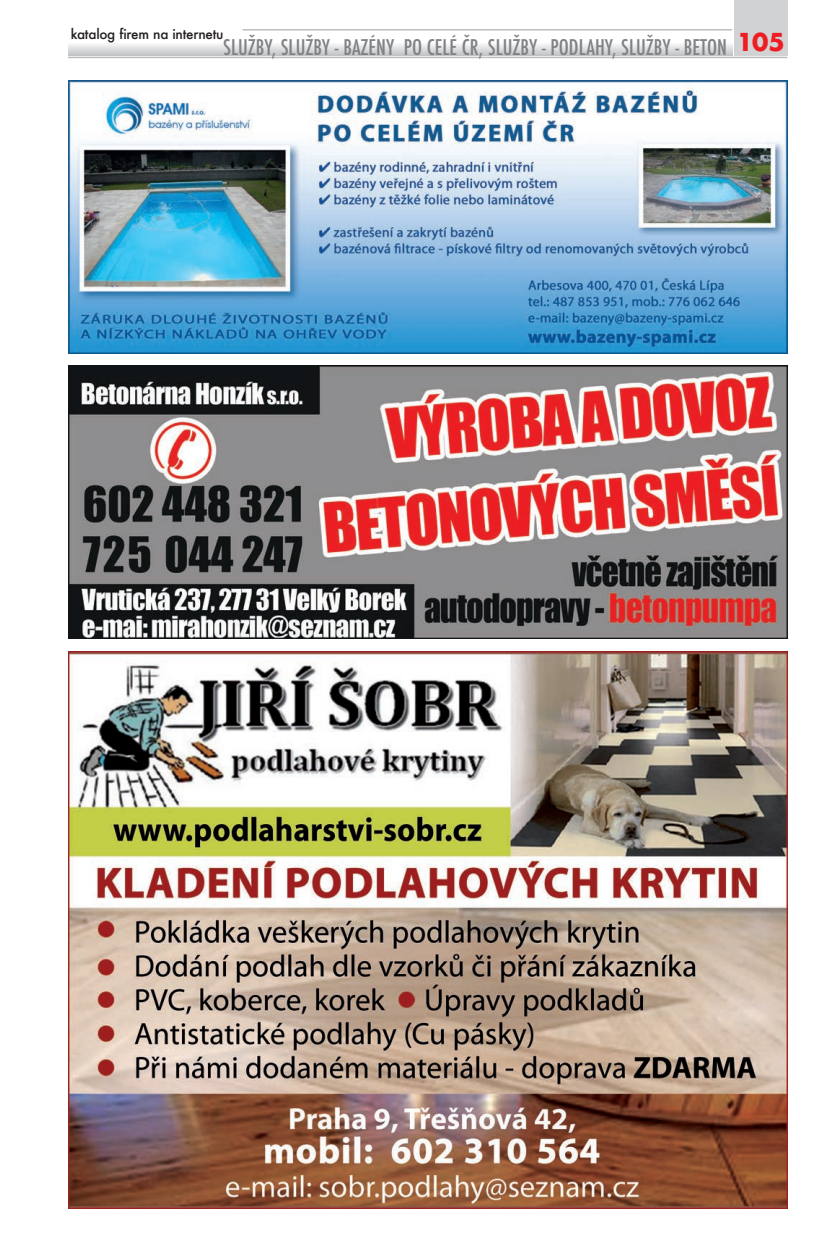
<style>
.page{position:relative;width:830px;height:1234px;background:#fff}
.page>*{position:absolute;margin:0;border:0;box-sizing:border-box;transform-origin:0 0}
.t1{font:700 24px "Futura";color:#ee1d23}
.t2{font:500 condensed 21px "Futura";color:#808285}
.t3{font:500 13.5px "Futura";letter-spacing:-.02em;color:#231f20}
</style>
<div class="page">
<svg style="left:68px;top:44px;width:664px;height:11px;background:#dbdcde"></svg>
<hr style="left:68px;top:57px;width:719px;height:1px;background:#bcbdc0">
<hr style="left:242px;top:29px;width:489px;height:2px;background:#bcbdc0">
<div style="left:733px;top:0;width:54px;height:55px;background:#d1d2d4"></div>
<img style="left:68px;top:366px;width:719px;height:272px">
<img style="left:68px;top:81px;width:719px;height:272px">
<img style="left:68px;top:651px;width:719px;height:556px">
<p class="t3" style="left:71px;top:24px;width:154px">katalog firem na internetu</p>
<p class="t2" style="left:223px;top:34px;width:505px">SLUŽBY, SLUŽBY - BAZÉNY PO CELÉ ČR, SLUŽBY - PODLAHY, SLUŽBY - BETON</p>
<p class="t1" style="left:736px;top:25px;width:49px">105</p>
</div>
